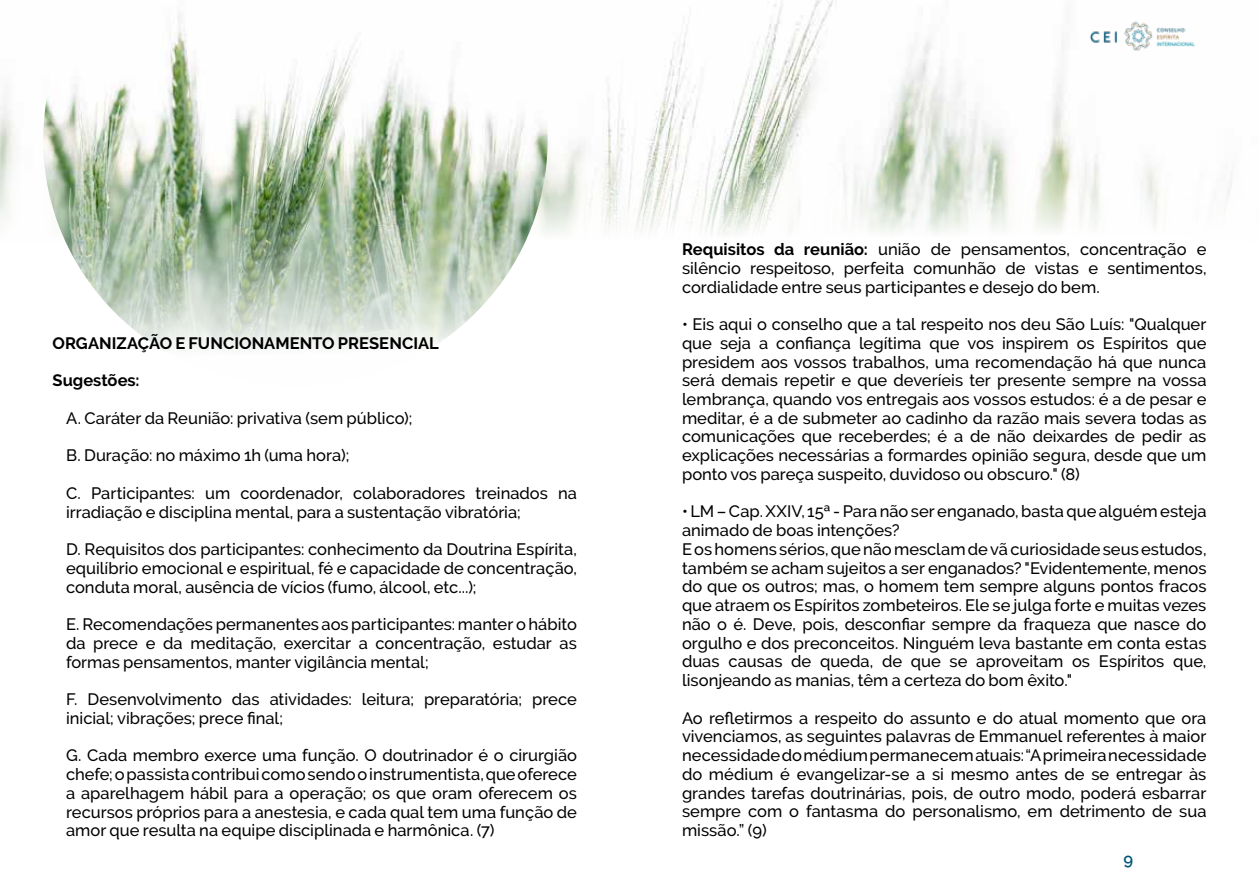
<style>
.page{position:relative;width:1259px;height:893px;background:#fff}
.page>*{position:absolute;margin:0;border:0;box-sizing:border-box;transform-origin:0 0}
.t1{font:500 16.5px/18.8px "Raleway";color:#000;text-align:justify}
.t2{font:700 16.5px "Raleway";color:#000}
.t3{font:600 16.5px "Raleway";color:#005778}
.s1{font-weight:700}
</style>
<div class="page">
<img style="left:0;top:0;width:1232px;height:234px">
<img style="left:43px;top:0;width:504px;height:351px">
<img style="left:1079px;top:17px;width:127px;height:38px">
<p class="t2" style="left:52px;top:334px;width:388px">ORGANIZAÇÃO E FUNCIONAMENTO PRESENCIAL</p>
<p class="t2" style="left:52px;top:371px;width:89px">Sugestões:</p>
<p class="t1" style="left:66px;top:409px;width:348px">A. Caráter da Reunião: privativa (sem público);</p>
<p class="t1" style="left:66px;top:446px;width:285px">B. Duração: no máximo 1h (uma hora);</p>
<p class="t1" style="left:66px;top:484px;width:512px">C. Participantes: um coordenador, colaboradores treinados na irradiação e disciplina mental, para a sustentação vibratória;</p>
<p class="t1" style="left:66px;top:540px;width:512px">D. Requisitos dos participantes: conhecimento da Doutrina Espírita, equilíbrio emocional e espiritual, fé e capacidade de concentração, conduta moral, ausência de vícios (fumo, álcool, etc...);</p>
<p class="t1" style="left:66px;top:615px;width:512px">E. Recomendações permanentes aos participantes: manter o hábito da prece e da meditação, exercitar a concentração, estudar as formas pensamentos, manter vigilância mental;</p>
<p class="t1" style="left:66px;top:690px;width:512px">F. Desenvolvimento das atividades: leitura; preparatória; prece inicial; vibrações; prece final;</p>
<p class="t1" style="left:66px;top:746px;width:512px">G. Cada membro exerce uma função. O doutrinador é o cirurgião chefe; o passista contribui como sendo o instrumentista, que oferece a aparelhagem hábil para a operação; os que oram oferecem os recursos próprios para a anestesia, e cada qual tem uma função de amor que resulta na equipe disciplinada e harmônica. (7)</p>
<p class="t1" style="left:682px;top:240px;width:526px"><span class="s1">Requisitos da reunião:</span> união de pensamentos, concentração e silêncio respeitoso, perfeita comunhão de vistas e sentimentos, cordialidade entre seus participantes e desejo do bem.</p>
<p class="t1" style="left:682px;top:315px;width:526px">• Eis aqui o conselho que a tal respeito nos deu São Luís: "Qualquer que seja a confiança legítima que vos inspirem os Espíritos que presidem aos vossos trabalhos, uma recomendação há que nunca será demais repetir e que deveríeis ter presente sempre na vossa lembrança, quando vos entregais aos vossos estudos: é a de pesar e meditar, é a de submeter ao cadinho da razão mais severa todas as comunicações que receberdes; é a de não deixardes de pedir as explicações necessárias a formardes opinião segura, desde que um ponto vos pareça suspeito, duvidoso ou obscuro." (8)</p>
<p class="t1" style="left:682px;top:502px;width:526px;text-align:left">• LM – Cap. XXIV, 15ª - Para não ser enganado, basta que alguém esteja animado de boas intenções?<br>E os homens sérios, que não mesclam de vã curiosidade seus estudos, também se acham sujeitos a ser enganados? "Evidentemente, menos do que os outros; mas, o homem tem sempre alguns pontos fracos que atraem os Espíritos zombeteiros. Ele se julga forte e muitas vezes não o é. Deve, pois, desconfiar sempre da fraqueza que nasce do orgulho e dos preconceitos. Ninguém leva bastante em conta estas duas causas de queda, de que se aproveitam os Espíritos que, lisonjeando as manias, têm a certeza do bom êxito."</p>
<p class="t1" style="left:682px;top:708px;width:526px">Ao refletirmos a respeito do assunto e do atual momento que ora vivenciamos, as seguintes palavras de Emmanuel referentes à maior necessidade do médium permanecem atuais: “A primeira necessidade do médium é evangelizar-se a si mesmo antes de se entregar às grandes tarefas doutrinárias, pois, de outro modo, poderá esbarrar sempre com o fantasma do personalismo, em detrimento de sua missão.” (9)</p>
<p class="t3" style="left:1123px;top:849px;width:11px">9</p>
</div>
